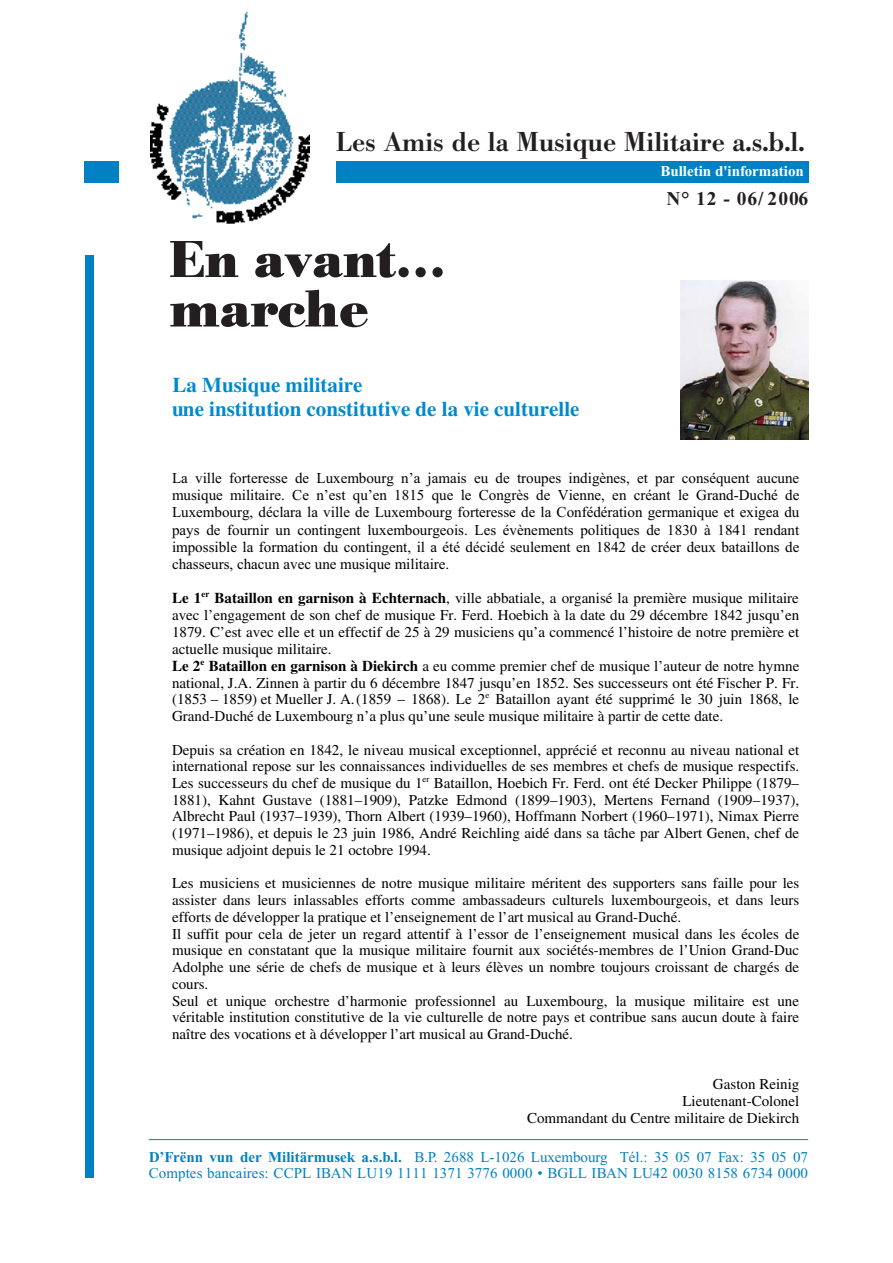
<style>
.page{position:relative;width:893px;height:1263px;background:#fff}
.page>*{position:absolute;margin:0;border:0;box-sizing:border-box;transform-origin:0 0}
.t1{font:700 51px/49.5px "Bodoni BE";color:#231f20}
.t2{font:900 36px/50.7px "Arial";color:#000}
.t3{font:500 27px "Bodoni BE";color:#231f20}
.t4{font:21px/24.2px "Times";color:#0089cf}
.t5{font:700 19.5px "Times New Roman";letter-spacing:.05em;color:#231f20}
.t6{font:15px/16.8px "Times";color:#000}
.t7{font:15px/17.2px "Times New Roman";color:#000;text-align:justify}
.t8{font:15px/16.5px "Times New Roman";letter-spacing:.005em;color:#0081c4}
.t9{font:700 15px "Times New Roman";color:#fff}
.s1{font-weight:700}
</style>
<div class="page">
<div style="left:85px;top:255px;width:8px;height:923px;background:#0081c4"></div>
<img style="left:150px;top:11px;width:159px;height:213px">
<div style="left:336px;top:162px;width:472px;height:21px;background:#0081c4"></div>
<div style="left:85px;top:162px;width:34px;height:21px;background:#0081c4"></div>
<hr style="left:149px;top:1139px;width:659px;height:1px;background:#0081c4">
<hr style="left:308px;top:250px;width:510px;height:1px;background:#36f">
<hr style="left:123px;top:250px;width:1px;height:885px;background:#36f">
<img style="left:680px;top:280px;width:128px;height:159px">
<div style="left:170px;top:240px;width:307px;height:117px;background:#fff"></div>
<h3 class="t3" style="left:336px;top:132px;width:470px">Les Amis de la Musique Militaire a.s.b.l.</h3>
<p class="t9" style="left:660px;top:166px;width:145px">Bulletin d'information</p>
<h1 class="t1" style="left:170px;top:241px;width:278px">En avant… marche</h1>
<h2 class="t2" style="left:172px;top:255px;width:210px">En avant… marche</h2>
<h3 class="t4" style="left:172px;top:375px;width:409px">La Musique militaire<br>une institution constitutive de la vie culturelle</h3>
<h3 class="t5" style="left:666px;top:191px;width:143px">N° 12 - 06/ 2006</h3>
<p class="t7" style="left:172px;top:471px;width:629px">La ville forteresse de Luxembourg n’a jamais eu de troupes indigènes, et par conséquent aucune musique militaire. Ce n’est qu’en 1815 que le Congrès de Vienne, en créant le Grand-Duché de Luxembourg, déclara la ville de Luxembourg forteresse de la Confédération germanique et exigea du pays de fournir un contingent luxembourgeois. Les évènements politiques de 1830 à 1841 rendant impossible la formation du contingent, il a été décidé seulement en 1842 de créer deux bataillons de chasseurs, chacun avec une musique militaire.</p>
<p class="t6" style="left:172px;top:592px;width:629px">Le 1<sup>er</sup> Bataillon en garnison à Echternach, ville abbatiale, a organisé la première musique militaire avec l’engagement de son chef de musique Fr. Ferd. Hoebich à la date du 29 décembre 1842 jusqu’en 1879. C’est avec elle et un effectif de 25 à 29 musiciens qu’a commencé l’histoire de notre première et actuelle musique militaire.<br>Le 2<sup>e</sup> Bataillon en garnison à Diekirch a eu comme premier chef de musique l’auteur de notre hymne national, J.A. Zinnen à partir du 6 décembre 1847 jusqu’en 1852. Ses successeurs ont été Fischer P. Fr. (1853 — 1859) et Mueller J. A. (1859 — 1868). Le 2<sup>e</sup> Bataillon ayant été supprimé le 30 juin 1868, le Grand-Duché de Luxembourg n’a plus qu’une seule musique militaire à partir de cette date.</p>
<p class="t6" style="left:172px;top:743px;width:628px;text-align:justify">Depuis sa création en 1842, le niveau musical exceptionnel, apprécié et reconnu au niveau national et international repose sur les connaissances individuelles de ses membres et chefs de musique respectifs.<br>Les successeurs du chef de musique du 1<sup>er</sup> Bataillon, Hoebich Fr. Ferd. ont été Decker Philippe (1879— 1881), Kahnt Gustave (1881—1909), Patzke Edmond (1899—1903), Mertens Fernand (1909—1937), Albrecht Paul (1937—1939), Thorn Albert (1939—1960), Hoffmann Norbert (1960—1971), Nimax Pierre (1971—1986), et depuis le 23 juin 1986, André Reichling aidé dans sa tâche par Albert Genen, chef de musique adjoint depuis le 21 octobre 1994.</p>
<p class="t6" style="left:172px;top:877px;width:629px">Les musiciens et musiciennes de notre musique militaire méritent des supporters sans faille pour les assister dans leurs inlassables efforts comme ambassadeurs culturels luxembourgeois, et dans leurs efforts de développer la pratique et l’enseignement de l’art musical au Grand-Duché.<br>Il suffit pour cela de jeter un regard attentif à l’essor de l’enseignement musical dans les écoles de musique en constatant que la musique militaire fournit aux sociétés-membres de l’Union Grand-Duc Adolphe une série de chefs de musique et à leurs élèves un nombre toujours croissant de chargés de cours.<br>Seul et unique orchestre d’harmonie professionnel au Luxembourg, la musique militaire est une véritable institution constitutive de la vie culturelle de notre pays et contribue sans aucun doute à faire naître des vocations et à développer l’art musical au Grand-Duché.</p>
<p class="t6" style="left:527px;top:1077px;width:274px;text-align:right">Gaston Reinig<br>Lieutenant-Colonel<br>Commandant du Centre militaire de Diekirch</p>
<p class="t8" style="left:149px;top:1150px;width:661px"><span class="s1">D’Frënn vun der Militärmusek a.s.b.l.</span> B.P. 2688 L-1026 Luxembourg Tél.: 35 05 07 Fax: 35 05 07<br>Comptes bancaires: CCPL IBAN LU19 1111 1371 3776 0000 • BGLL IBAN LU42 0030 8158 6734 0000</p>
</div>
